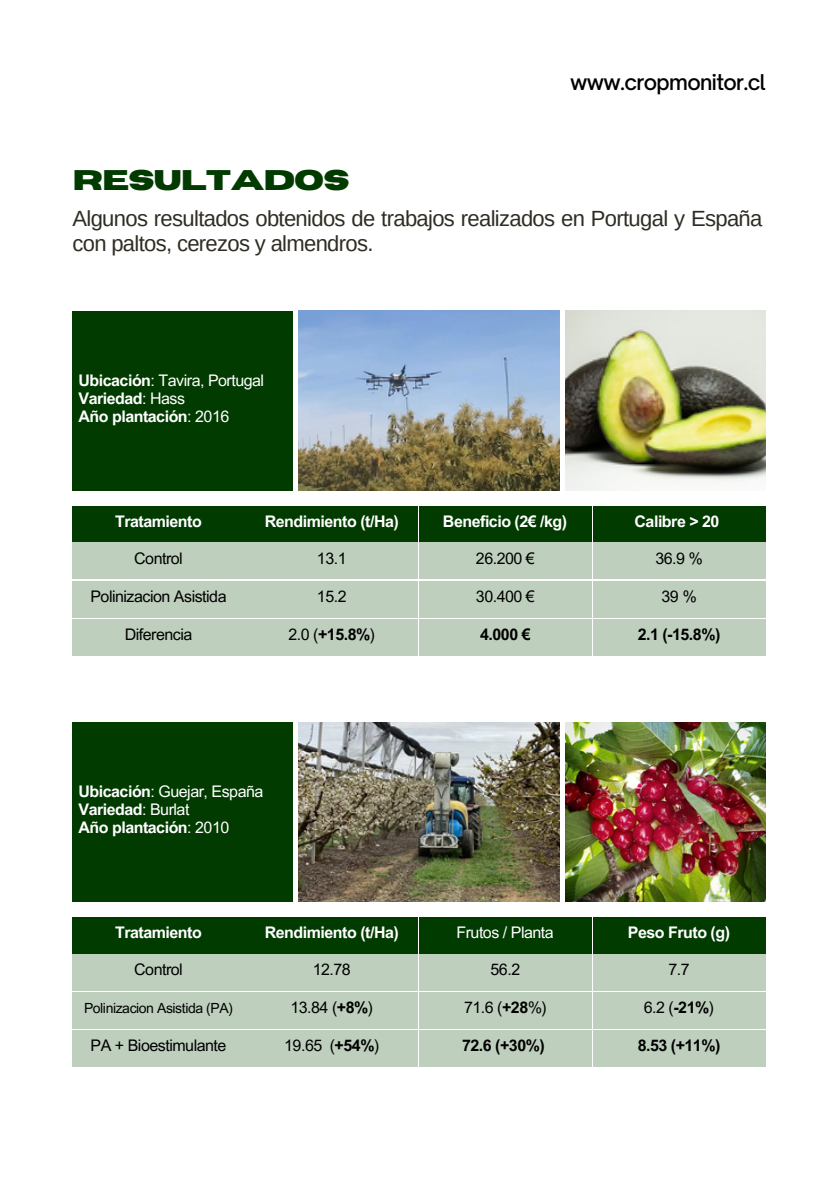
<style>
.page{position:relative;width:839px;height:1191px;background:#fff}
.page>*{position:absolute;margin:0;border:0;box-sizing:border-box;transform-origin:0 0}
.t1{font:700 28.4px "Horizon";letter-spacing:-.03em;color:#023b00}
.t2{font:22px/25.6px "Arimo";letter-spacing:-.03em;color:#2f2d23}
.t3{font:500 20.8px "Open Sauce One";letter-spacing:-.03em;color:#000}
.t4{font:700 16px/18px "Arial MT Pro";letter-spacing:-.03em;color:#fff}
.t5{font:16px "Arial MT Pro";letter-spacing:-.03em;color:#000}
.t6{font:700 16px "Arial MT Pro";letter-spacing:-.03em;color:#000}
.t7{font:16px "Arial MT Pro";letter-spacing:-.03em;color:#fff}
.t8{font:14px "Arial MT Pro";letter-spacing:-.03em;color:#000}
.s1{font-weight:400}
.s2{font-weight:700}
</style>
<div class="page">
<div style="left:72px;top:311px;width:220px;height:180px;background:#023b00"></div>
<div style="left:72px;top:506px;width:172px;height:37px;background:#023b00"></div>
<div style="left:246px;top:506px;width:172px;height:37px;background:#023b00"></div>
<div style="left:419px;top:506px;width:172px;height:37px;background:#023b00"></div>
<div style="left:593px;top:506px;width:172px;height:37px;background:#023b00"></div>
<div style="left:72px;top:543px;width:172px;height:36px;background:#becfbe"></div>
<div style="left:72px;top:581px;width:172px;height:37px;background:#becfbe"></div>
<div style="left:72px;top:619px;width:172px;height:37px;background:#becfbe"></div>
<div style="left:246px;top:543px;width:172px;height:36px;background:#becfbe"></div>
<div style="left:246px;top:581px;width:172px;height:37px;background:#becfbe"></div>
<div style="left:246px;top:619px;width:172px;height:37px;background:#becfbe"></div>
<div style="left:419px;top:543px;width:172px;height:36px;background:#becfbe"></div>
<div style="left:419px;top:581px;width:172px;height:37px;background:#becfbe"></div>
<div style="left:419px;top:619px;width:172px;height:37px;background:#becfbe"></div>
<div style="left:593px;top:543px;width:172px;height:36px;background:#becfbe"></div>
<div style="left:593px;top:581px;width:172px;height:37px;background:#becfbe"></div>
<div style="left:593px;top:619px;width:172px;height:37px;background:#becfbe"></div>
<img style="left:299px;top:311px;width:260px;height:180px">
<img style="left:565px;top:311px;width:200px;height:180px">
<div style="left:72px;top:722px;width:220px;height:180px;background:#023b00"></div>
<div style="left:72px;top:917px;width:172px;height:37px;background:#023b00"></div>
<div style="left:246px;top:917px;width:172px;height:37px;background:#023b00"></div>
<div style="left:419px;top:917px;width:172px;height:37px;background:#023b00"></div>
<div style="left:593px;top:917px;width:172px;height:37px;background:#023b00"></div>
<div style="left:72px;top:954px;width:172px;height:36px;background:#becfbe"></div>
<div style="left:72px;top:992px;width:172px;height:37px;background:#becfbe"></div>
<div style="left:72px;top:1030px;width:172px;height:37px;background:#becfbe"></div>
<div style="left:246px;top:954px;width:172px;height:36px;background:#becfbe"></div>
<div style="left:246px;top:992px;width:172px;height:37px;background:#becfbe"></div>
<div style="left:246px;top:1030px;width:172px;height:37px;background:#becfbe"></div>
<div style="left:419px;top:954px;width:172px;height:36px;background:#becfbe"></div>
<div style="left:419px;top:992px;width:172px;height:37px;background:#becfbe"></div>
<div style="left:419px;top:1030px;width:172px;height:37px;background:#becfbe"></div>
<div style="left:593px;top:954px;width:172px;height:36px;background:#becfbe"></div>
<div style="left:593px;top:992px;width:172px;height:37px;background:#becfbe"></div>
<div style="left:593px;top:1030px;width:172px;height:37px;background:#becfbe"></div>
<img style="left:299px;top:722px;width:260px;height:180px">
<img style="left:565px;top:722px;width:200px;height:180px">
<h5 class="t3" style="left:570px;top:69px;width:197px">www.cropmonitor.cl</h5>
<h5 class="t1" style="left:72px;top:166px;width:279px">RESULTADOS</h5>
<h4 class="t2" style="left:72px;top:205px;width:691px">Algunos resultados obtenidos de trabajos realizados en Portugal y España con paltos, cerezos y almendros.</h4>
<h2 class="t4" style="left:78px;top:373px;width:187px">Ubicación<span class="s1">: Tavira, Portugal<br></span>Variedad<span class="s1">: Hass<br></span>Año plantación<span class="s1">: 2016</span></h2>
<h1 class="t4" style="left:115px;top:514px;width:88px">Tratamiento</h1>
<h3 class="t4" style="left:265px;top:514px;width:135px">Rendimiento (t/Ha)</h3>
<h5 class="t4" style="left:443px;top:514px;width:126px">Beneficio (2€ /kg)</h5>
<p class="t4" style="left:634px;top:514px;width:86px">Calibre &gt; 20</p>
<p class="t5" style="left:134px;top:552px;width:50px">Control</p>
<h4 class="t5" style="left:90px;top:590px;width:138px">Polinizacion Asistida</h4>
<h5 class="t5" style="left:125px;top:628px;width:69px">Diferencia</h5>
<h5 class="t5" style="left:476px;top:552px;width:60px">26.200 €</h5>
<h5 class="t5" style="left:476px;top:590px;width:60px">30.400 €</h5>
<h5 class="t6" style="left:480px;top:628px;width:52px">4.000 €</h5>
<h4 class="t5" style="left:655px;top:552px;width:49px">36.9 %</h4>
<h5 class="t5" style="left:661px;top:590px;width:36px">39 %</h5>
<h5 class="t6" style="left:637px;top:628px;width:84px">2.1 (-15.8%)</h5>
<h5 class="t5" style="left:317px;top:552px;width:31px">13.1</h5>
<h5 class="t5" style="left:317px;top:590px;width:31px">15.2</h5>
<h4 class="t6" style="left:288px;top:628px;width:88px"><span class="s1">2.0 (</span>+15.8%<span class="s1">)</span></h4>
<h5 class="t4" style="left:78px;top:785px;width:186px">Ubicación<span class="s1">: Guejar, España<br></span>Variedad<span class="s1">: Burlat<br></span>Año plantación<span class="s1">: 2010</span></h5>
<p class="t4" style="left:115px;top:926px;width:88px">Tratamiento</p>
<p class="t4" style="left:265px;top:926px;width:135px">Rendimiento (t/Ha)</p>
<h4 class="t7" style="left:456px;top:927px;width:99px">Frutos / Planta</h4>
<h5 class="t4" style="left:628px;top:926px;width:104px">Peso Fruto (g)</h5>
<p class="t5" style="left:134px;top:963px;width:50px">Control</p>
<h5 class="t8" style="left:84px;top:1003px;width:150px">Polinizacion Asistida (PA)</h5>
<h4 class="t5" style="left:91px;top:1040px;width:137px">PA + Bioestimulante</h4>
<h5 class="t5" style="left:313px;top:963px;width:40px">12.78</h5>
<h5 class="t5" style="left:290px;top:1002px;width:84px">13.84 (<span class="s2">+8%</span>)</h5>
<h5 class="t5" style="left:284px;top:1040px;width:97px">19.65 (<span class="s2">+54%</span>)</h5>
<h5 class="t5" style="left:490px;top:963px;width:31px">56.2</h5>
<h5 class="t5" style="left:464px;top:1002px;width:84px">71.6 (<span class="s2">+28</span>%)</h5>
<h5 class="t6" style="left:462px;top:1040px;width:84px">72.6 (+30%)</h5>
<h4 class="t5" style="left:668px;top:963px;width:23px">7.7</h4>
<h4 class="t5" style="left:643px;top:1002px;width:72px">6.2 (<span class="s2">-21%</span>)</h4>
<h5 class="t6" style="left:637px;top:1040px;width:84px">8.53 (+11%)</h5>
</div>
